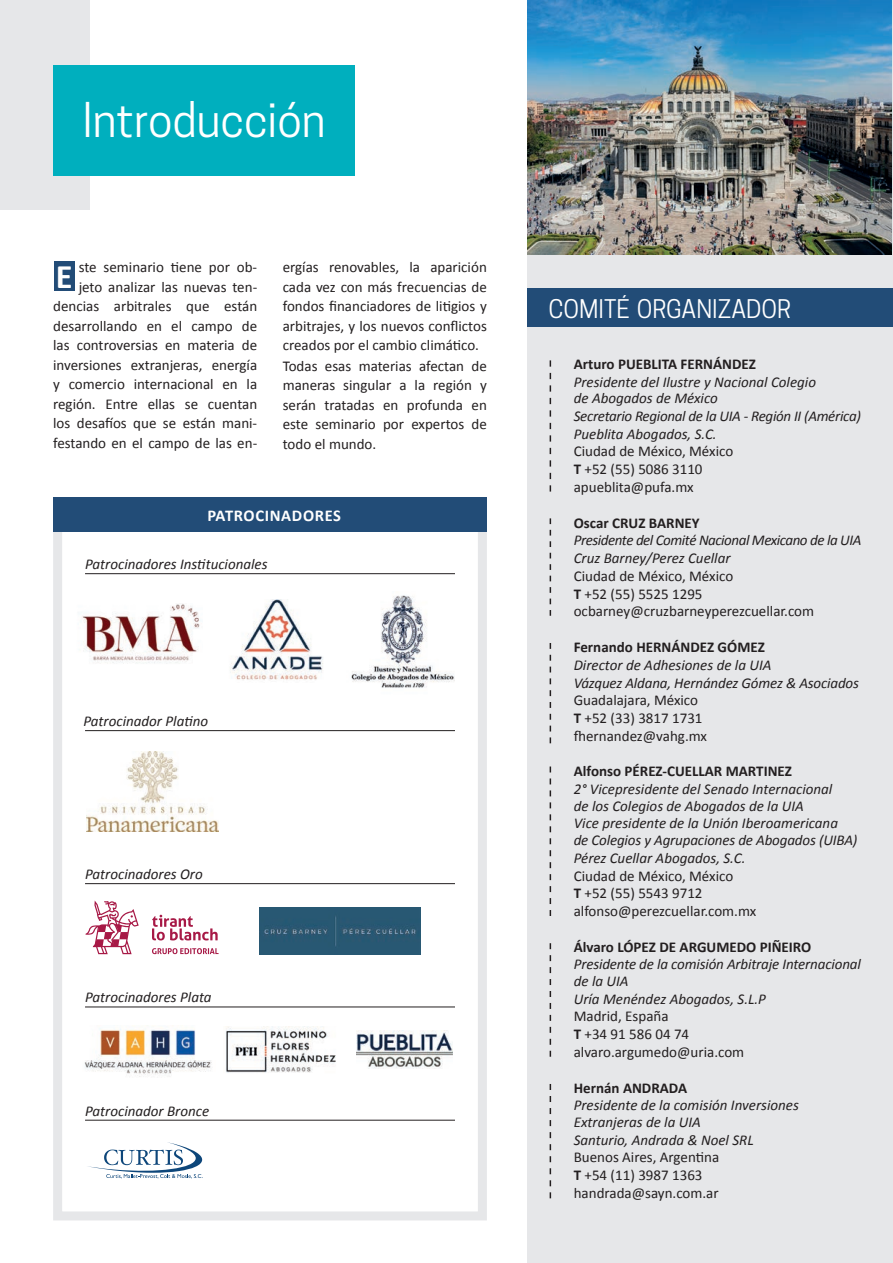
<style>
.page{position:relative;width:893px;height:1263px;background:#fff}
.page>*{position:absolute;margin:0;border:0;box-sizing:border-box;transform-origin:0 0}
.t1{font:45px "Cooper Hewitt";color:#fff}
.t2{font:700 34.5px "Calibri";color:#fff}
.t3{font:24.15px "Cooper Hewitt";color:#fff}
.t4{font:700 16.5px "Calibri";letter-spacing:.04em;color:#fff}
.t5{font:15px/17.9px "Calibri";color:#231f20}
.t6{font:italic 15px/17.1px "Calibri";color:#231f20}
.t7{font:700 15px "Calibri";color:#231f20}
.t8{font:italic 15px/17.9px "Calibri";letter-spacing:-.03em;color:#231f20}
.s1{font-weight:700}
</style>
<div class="page">
<div style="left:527px;top:0;width:366px;height:1263px;background:#e6e7e9"></div>
<img style="left:527px;top:0;width:365px;height:254px">
<svg style="left:550px;top:360px;width:1px;height:132px"></svg>
<svg style="left:550px;top:518px;width:1px;height:98px"></svg>
<svg style="left:550px;top:643px;width:1px;height:100px"></svg>
<svg style="left:550px;top:766px;width:1px;height:150px"></svg>
<svg style="left:550px;top:943px;width:1px;height:114px"></svg>
<svg style="left:550px;top:1084px;width:1px;height:114px"></svg>
<div style="left:527px;top:288px;width:366px;height:38px;background:#224c77"></div>
<div style="left:54px;top:261px;width:20px;height:30px;background:#224c77"></div>
<div style="left:0;top:0;width:89px;height:209px;background:#e6e7e9"></div>
<div style="left:53px;top:65px;width:302px;height:110px;background:#00afbe"></div>
<div style="left:53px;top:497px;width:434px;height:723px;background:#fff;border:9px solid #e6e7e9"></div>
<img style="left:82px;top:604px;width:119px;height:60px">
<img style="left:230px;top:600px;width:93px;height:80px">
<svg style="left:88px;top:1142px;width:115px;height:37px"></svg>
<img style="left:86px;top:751px;width:133px;height:81px">
<hr style="left:85px;top:1120px;width:370px;height:1px;background:#231f20">
<hr style="left:85px;top:1007px;width:370px;height:1px;background:#231f20">
<hr style="left:85px;top:883px;width:370px;height:1px;background:#231f20">
<hr style="left:85px;top:730px;width:370px;height:1px;background:#231f20">
<hr style="left:85px;top:573px;width:370px;height:1px;background:#231f20">
<div style="left:53px;top:497px;width:434px;height:34px;background:#224c77"></div>
<img style="left:351px;top:595px;width:103px;height:93px">
<img style="left:84px;top:1029px;width:128px;height:48px">
<img style="left:226px;top:1026px;width:110px;height:47px">
<img style="left:356px;top:1030px;width:97px;height:39px">
<svg style="left:85px;top:900px;width:54px;height:54px"></svg>
<svg style="left:152px;top:915px;width:66px;height:25px"></svg>
<svg style="left:152px;top:948px;width:67px;height:6px"></svg>
<img style="left:260px;top:907px;width:161px;height:47px">
<h1 class="t1" style="left:83px;top:94px;width:244px">Introducción</h1>
<p class="t5" style="left:53px;top:257px;width:206px;line-height:19.5px;text-align:right">ste seminario tiene por ob&shy;jeto analizar las nuevas ten&shy;dencias arbitrales que están desarrollando en el campo de las controversias en materia de inversiones extranjeras, energía y comercio internacional en la región. Entre ellas se cuentan los desafíos que se están mani&shy;festando en el campo de las en-</p>
<p class="t5" style="left:283px;top:257px;width:206px;line-height:19.6px">ergías renovables, la aparición cada vez con más frecuencias de fondos financiadores de litigios y arbitrajes, y los nuevos conflictos creados por el cambio climático.<br>Todas esas materias afectan de maneras singular a la región y serán tratadas en profunda en este seminario por expertos de todo el mundo.</p>
<h2 class="t2" style="left:56px;top:255px;width:18px">E</h2>
<p class="t4" style="left:207px;top:505px;width:135px">PATROCINADORES</p>
<p class="t6" style="left:85px;top:555px;width:184px">Patrocinadores Institucionales</p>
<p class="t6" style="left:83px;top:712px;width:126px">Patrocinador Platino</p>
<p class="t6" style="left:85px;top:864px;width:119px">Patrocinadores Oro</p>
<p class="t6" style="left:85px;top:988px;width:128px">Patrocinadores Plata</p>
<p class="t6" style="left:85px;top:1101px;width:126px">Patrocinador Bronce</p>
<h3 class="t3" style="left:549px;top:295px;width:244px">COMITÉ ORGANIZADOR</h3>
<p class="t7" style="left:574px;top:354px;width:184px">Arturo PUEBLITA FERNÁNDEZ</p>
<p class="t6" style="left:574px;top:372px;width:289px">Presidente del Ilustre y Nacional Colegio<br>de Abogados de México<br>Secretario Regional de la UIA - Región II (América)<br>Pueblita Abogados, S.C.</p>
<p class="t5" style="left:574px;top:442px;width:161px">Ciudad de México, México<br><span class="s1">T</span> +52 (55) 5086 3110 apueblita@pufa.mx</p>
<p class="t7" style="left:574px;top:513px;width:127px">Oscar CRUZ BARNEY</p>
<p class="t8" style="left:574px;top:531px;width:289px">Presidente del Comité Nacional Mexicano de la UIA<br>Cruz Barney/Perez Cuellar</p>
<p class="t5" style="left:574px;top:566px;width:242px">Ciudad de México, México<br><span class="s1">T</span> +52 (55) 5525 1295 ocbarney@cruzbarneyperezcuellar.com</p>
<p class="t7" style="left:574px;top:638px;width:193px">Fernando HERNÁNDEZ GÓMEZ</p>
<p class="t6" style="left:574px;top:655px;width:287px;line-height:17.7px">Director de Adhesiones de la UIA<br>Vázquez Aldana, Hernández Gómez &amp; Asociados</p>
<p class="t5" style="left:574px;top:691px;width:135px">Guadalajara, México<br><span class="s1">T</span> +52 (33) 3817 1731 fhernandez@vahg.mx</p>
<p class="t7" style="left:574px;top:762px;width:220px">Alfonso PÉREZ-CUELLAR MARTINEZ</p>
<p class="t6" style="left:574px;top:780px;width:285px">2° Vicepresidente del Senado Internacional<br>de los Colegios de Abogados de la UIA<br>Vice presidente de la Unión Iberoamericana<br>de Colegios y Agrupaciones de Abogados (UIBA)<br>Pérez Cuellar Abogados, S.C.</p>
<p class="t5" style="left:574px;top:866px;width:184px">Ciudad de México, México<br><span class="s1">T</span> +52 (55) 5543 9712 alfonso@perezcuellar.com.mx</p>
<p class="t7" style="left:574px;top:937px;width:239px">Álvaro LÓPEZ DE ARGUMEDO PIÑEIRO</p>
<p class="t6" style="left:574px;top:955px;width:289px">Presidente de la comisión Arbitraje Internacional de la UIA<br>Uría Menéndez Abogados, S.L.P</p>
<p class="t5" style="left:574px;top:1007px;width:172px">Madrid, España<br><span class="s1">T</span> +34 91 586 04 74 alvaro.argumedo@uria.com</p>
<p class="t7" style="left:574px;top:1078px;width:115px">Hernán ANDRADA</p>
<p class="t6" style="left:574px;top:1096px;width:227px">Presidente de la comisión Inversiones<br>Extranjeras de la UIA<br>Santurio, Andrada &amp; Noel SRL</p>
<p class="t5" style="left:574px;top:1148px;width:147px">Buenos Aires, Argentina<br><span class="s1">T</span> +54 (11) 3987 1363 handrada@sayn.com.ar</p>
</div>
